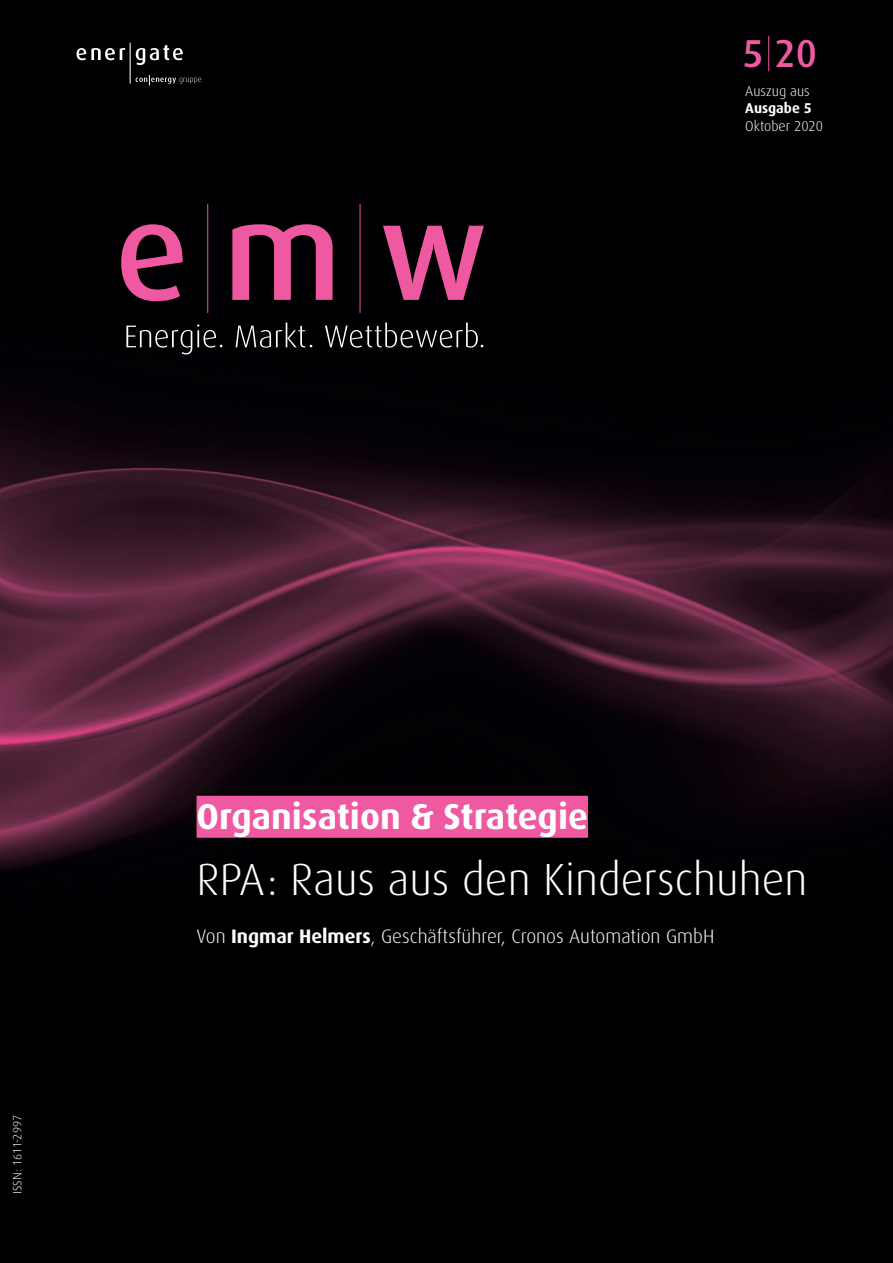
<style>
.page{position:relative;width:893px;height:1263px;background:#fff}
.page>*{position:absolute;margin:0;border:0;box-sizing:border-box;transform-origin:0 0}
._03_Titel_Sonderdruc{font:300 45px "Dax";color:#fff}
._1_Zahl_-_HEFTFARBE{font:500 39px "Dax";color:#ef59a1}
._03_Rubrik_Sonderdru{font:700 36px "Dax";color:#fff}
._03_titel_klein{font:300 19.5px "Dax";color:#fff}
._1_Monat{font:300 14.25px "Dax";color:#fff}
._01_Ausgabe_1{font:300 14.25px "Dax";color:#fff}
._1_Ausgabe{font:700 14.25px "Dax";color:#fff}
.t1{font:300 12px "Dax";color:#fff}
.s1{font-weight:700}
</style>
<div class="page">
<img style="left:0;top:0;width:893px;height:1263px">
<hr style="left:768px;top:36px;width:1px;height:35px;background:#ef59a1">
<svg style="left:121px;top:224px;width:62px;height:77px;background:#782d52"></svg>
<svg style="left:232px;top:224px;width:101px;height:76px;background:#813058"></svg>
<svg style="left:383px;top:226px;width:101px;height:74px;background:#742b4f"></svg>
<hr style="left:360px;top:204px;width:1px;height:109px;background:#ef59a1">
<hr style="left:207px;top:204px;width:1px;height:109px;background:#ef59a1">
<svg style="left:126px;top:324px;width:96px;height:30px;background:#252527"></svg>
<svg style="left:236px;top:323px;width:76px;height:25px;background:#2d2d2f"></svg>
<svg style="left:325px;top:323px;width:158px;height:25px;background:#2c2c2e"></svg>
<svg style="left:77px;top:48px;width:48px;height:12px"></svg>
<svg style="left:136px;top:45px;width:47px;height:20px"></svg>
<hr style="left:130px;top:43px;width:1px;height:41px;background:#fff">
<svg style="left:136px;top:75px;width:65px;height:10px"></svg>
<div style="left:197px;top:796px;width:391px;height:42px;background:#ef59a1"></div>
<p class="_1_Zahl_-_HEFTFARBE" style="left:742px;top:31px;width:76px">5 20</p>
<p class="_01_Ausgabe_1" style="left:745px;top:83px;width:66px">Auszug aus</p>
<p class="_1_Ausgabe" style="left:745px;top:100px;width:68px">Ausgabe 5</p>
<p class="_1_Monat" style="left:745px;top:117px;width:79px">Oktober 2020</p>
<p class="t1" style="left:10px;top:1194px;width:80px;rotate:-90deg">ISSN: 1611-2997</p>
<p class="_03_Rubrik_Sonderdru" style="left:197px;top:795px;width:393px">Organisation &amp; Strategie</p>
<p class="_03_Titel_Sonderdruc" style="left:197px;top:854px;width:612px">RPA: Raus aus den Kinderschuhen</p>
<p class="_03_titel_klein" style="left:197px;top:925px;width:519px">Von <span class="s1">Ingmar Helmers</span>, Geschäftsführer, Cronos Automation GmbH</p>
</div>
